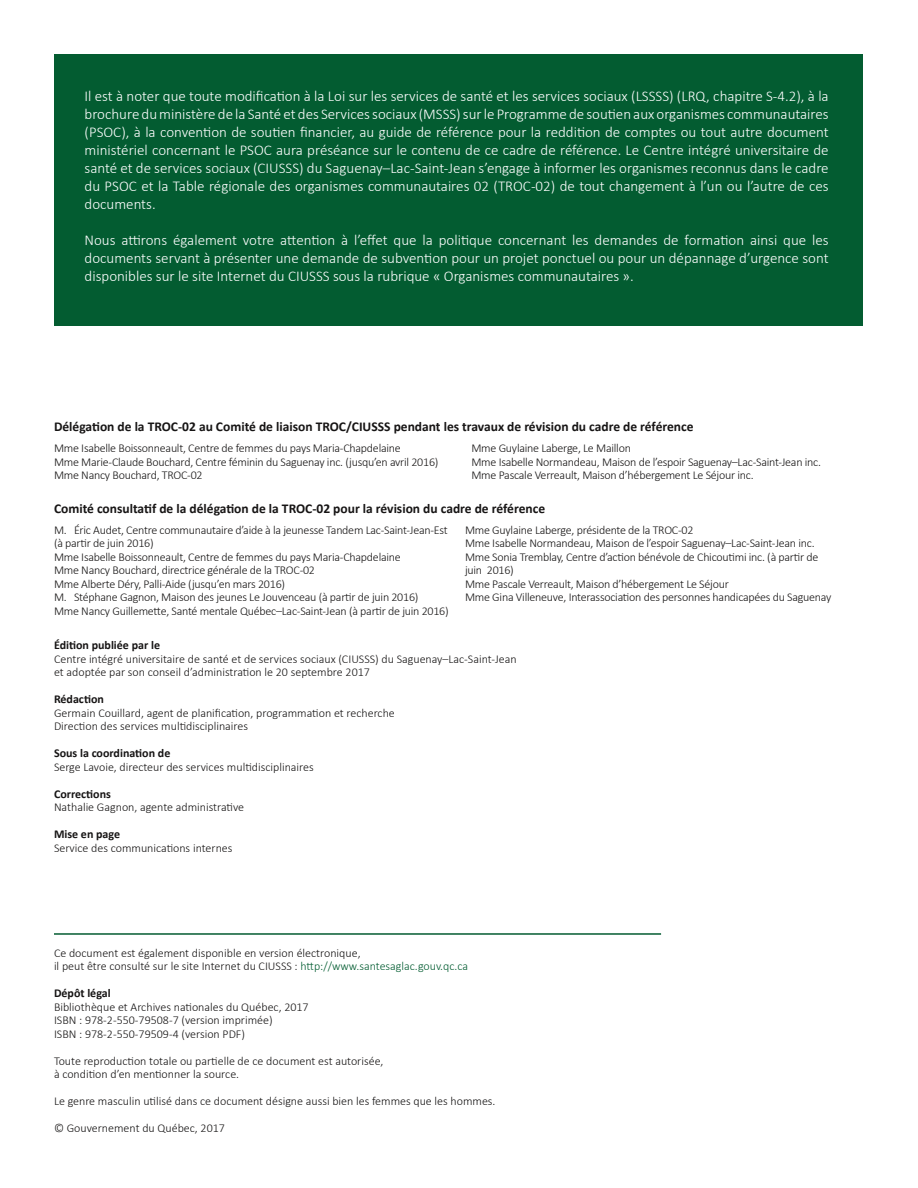
<style>
.page{position:relative;width:918px;height:1188px;background:#fff}
.page>*{position:absolute;margin:0;border:0;box-sizing:border-box;transform-origin:0 0}
.t1{font:300 15px/18px "Calibri";color:#fff;text-align:justify}
.t2{font:700 13.5px "Calibri";color:#161414}
.t3{font:300 12px/13.5px "Calibri";letter-spacing:-.02em;color:#161414}
.t4{font:300 12px "Calibri";color:#161414}
.t5{font:700 12px "Calibri";color:#161414}
.s1{color:#035c31}
</style>
<div class="page">
<div style="left:55px;top:54px;width:808px;height:271px;background:#035c31"></div>
<hr style="left:54px;top:933px;width:607px;height:2px;background:#035c31">
<p class="t1" style="left:85px;top:87px;width:746px">Il est à noter que toute modification à la Loi sur les services de santé et les services sociaux (LSSSS) (LRQ, chapitre S-4.2), à la brochure du ministère de la Santé et des Services sociaux (MSSS) sur le Programme de soutien aux organismes communautaires (PSOC), à la convention de soutien financier, au guide de référence pour la reddition de comptes ou tout autre document ministériel concernant le PSOC aura préséance sur le contenu de ce cadre de référence. Le Centre intégré universitaire de santé et de services sociaux (CIUSSS) du Saguenay–Lac-Saint-Jean s’engage à informer les organismes reconnus dans le cadre du PSOC et la Table régionale des organismes communautaires 02 (TROC-02) de tout changement à l’un ou l’autre de ces documents.</p>
<p class="t1" style="left:85px;top:231px;width:746px">Nous attirons également votre attention à l’effet que la politique concernant les demandes de formation ainsi que les documents servant à présenter une demande de subvention pour un projet ponctuel ou pour un dépannage d’urgence sont disponibles sur le site Internet du CIUSSS sous la rubrique « Organismes communautaires ».</p>
<p class="t2" style="left:54px;top:418px;width:641px">Délégation de la TROC-02 au Comité de liaison TROC/CIUSSS pendant les travaux de révision du cadre de référence</p>
<p class="t3" style="left:54px;top:441px;width:348px">Mme Isabelle Boissonneault, Centre de femmes du pays Maria-Chapdelaine</p>
<p class="t3" style="left:54px;top:455px;width:386px">Mme Marie-Claude Bouchard, Centre féminin du Saguenay inc. (jusqu’en avril 2016)</p>
<p class="t3" style="left:54px;top:468px;width:150px">Mme Nancy Bouchard, TROC-02</p>
<p class="t3" style="left:471px;top:441px;width:161px">Mme Guylaine Laberge, Le Maillon</p>
<p class="t3" style="left:471px;top:455px;width:351px">Mme Isabelle Normandeau, Maison de l’espoir Saguenay–Lac-Saint-Jean inc.</p>
<p class="t3" style="left:471px;top:468px;width:284px">Mme Pascale Verreault, Maison d’hébergement Le Séjour inc.</p>
<p class="t2" style="left:54px;top:500px;width:493px">Comité consultatif de la délégation de la TROC-02 pour la révision du cadre de référence</p>
<p class="t3" style="left:54px;top:523px;width:395px">M. Éric Audet, Centre communautaire d’aide à la jeunesse Tandem Lac-Saint-Jean-Est (à partir de juin 2016)</p>
<p class="t3" style="left:54px;top:550px;width:348px">Mme Isabelle Boissonneault, Centre de femmes du pays Maria-Chapdelaine</p>
<p class="t3" style="left:54px;top:564px;width:263px">Mme Nancy Bouchard, directrice générale de la TROC-02</p>
<p class="t3" style="left:54px;top:577px;width:233px">Mme Alberte Déry, Palli-Aide (jusqu’en mars 2016)</p>
<p class="t3" style="left:54px;top:591px;width:366px">M. Stéphane Gagnon, Maison des jeunes Le Jouvenceau (à partir de juin 2016)</p>
<p class="t3" style="left:54px;top:604px;width:396px">Mme Nancy Guillemette, Santé mentale Québec–Lac-Saint-Jean (à partir de juin 2016)</p>
<p class="t3" style="left:465px;top:523px;width:230px">Mme Guylaine Laberge, présidente de la TROC-02</p>
<p class="t3" style="left:465px;top:537px;width:351px">Mme Isabelle Normandeau, Maison de l’espoir Saguenay–Lac-Saint-Jean inc.</p>
<p class="t3" style="left:465px;top:550px;width:355px">Mme Sonia Tremblay, Centre d’action bénévole de Chicoutimi inc. (à partir de juin 2016)</p>
<p class="t3" style="left:465px;top:577px;width:265px">Mme Pascale Verreault, Maison d’hébergement Le Séjour</p>
<p class="t3" style="left:465px;top:591px;width:368px">Mme Gina Villeneuve, Interassociation des personnes handicapées du Saguenay</p>
<p class="t5" style="left:54px;top:637px;width:108px">Édition publiée par le</p>
<p class="t4" style="left:54px;top:651px;width:464px">Centre intégré universitaire de santé et de services sociaux (CIUSSS) du Saguenay–Lac-Saint-Jean</p>
<p class="t4" style="left:54px;top:665px;width:317px">et adoptée par son conseil d’administration le 20 septembre 2017</p>
<p class="t5" style="left:54px;top:691px;width:51px">Rédaction</p>
<p class="t4" style="left:54px;top:705px;width:342px">Germain Couillard, agent de planification, programmation et recherche</p>
<p class="t4" style="left:54px;top:719px;width:196px">Direction des services multidisciplinaires</p>
<p class="t5" style="left:54px;top:745px;width:118px">Sous la coordination de</p>
<p class="t4" style="left:54px;top:759px;width:261px">Serge Lavoie, directeur des services multidisciplinaires</p>
<p class="t5" style="left:54px;top:786px;width:58px">Corrections</p>
<p class="t4" style="left:54px;top:800px;width:192px">Nathalie Gagnon, agente administrative</p>
<p class="t5" style="left:54px;top:826px;width:68px">Mise en page</p>
<p class="t4" style="left:54px;top:840px;width:180px">Service des communications internes</p>
<p class="t4" style="left:54px;top:945px;width:308px">Ce document est également disponible en version électronique,</p>
<p class="t4" style="left:54px;top:959px;width:416px">il peut être consulté sur le site Internet du CIUSSS : <span class="s1">http://www.santesaglac.gouv.qc.ca</span></p>
<p class="t5" style="left:54px;top:986px;width:58px">Dépôt légal</p>
<p class="t4" style="left:54px;top:999px;width:256px">Bibliothèque et Archives nationales du Québec, 2017</p>
<p class="t4" style="left:54px;top:1013px;width:220px">ISBN : 978-2-550-79508-7 (version imprimée)</p>
<p class="t4" style="left:54px;top:1026px;width:193px">ISBN : 978-2-550-79509-4 (version PDF)</p>
<p class="t4" style="left:54px;top:1053px;width:331px">Toute reproduction totale ou partielle de ce document est autorisée,</p>
<p class="t4" style="left:54px;top:1067px;width:187px">à condition d’en mentionner la source.</p>
<p class="t4" style="left:54px;top:1094px;width:443px">Le genre masculin utilisé dans ce document désigne aussi bien les femmes que les hommes.</p>
<p class="t4" style="left:54px;top:1121px;width:172px">© Gouvernement du Québec, 2017</p>
</div>
